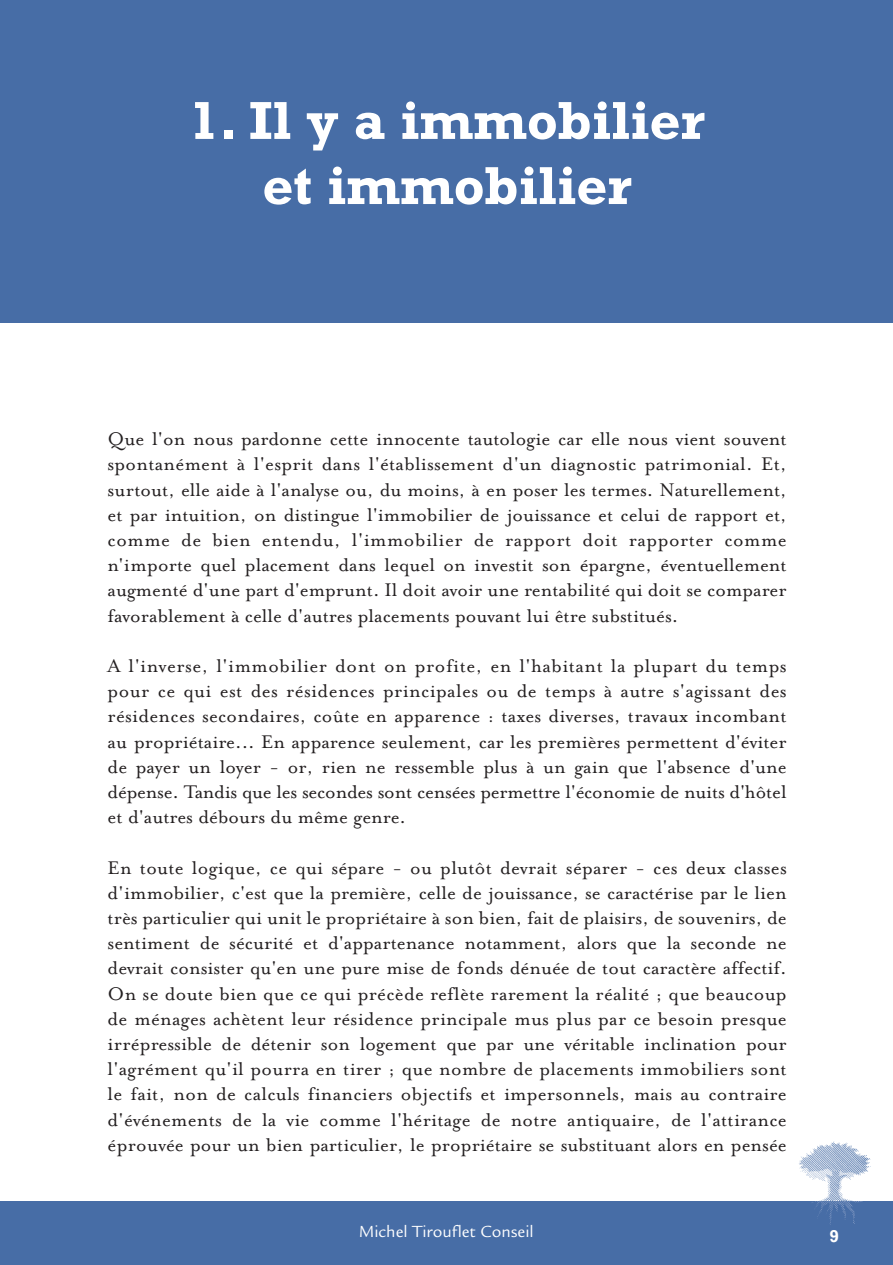
<style>
.page{position:relative;width:893px;height:1265px;background:#fff}
.page>*{position:absolute;margin:0;border:0;box-sizing:border-box;transform-origin:0 0}
.t1{font:700 54.25px/65.1px "Rockwell";color:#fff;text-align:center}
.t2{font:21px/25.2px "Mrs Eaves Roman";color:#231f20;text-align:justify}
.t3{font:17.5px "Legacy Sans";color:#fff}
.t4{font:700 17.5px "Rockwell";color:#fff}
</style>
<div class="page">
<div style="left:0;top:1201px;width:893px;height:64px;background:#476da6"></div>
<img style="left:799px;top:1141px;width:72px;height:84px">
<div style="left:0;top:1px;width:893px;height:322px;background:#476da6"></div>
<h1 class="t1" style="left:189px;top:87px;width:517px">1. Il y a immobilier et immobilier</h1>
<p class="t2" style="left:108px;top:425px;width:681px">Que l'on nous pardonne cette innocente tautologie car elle nous vient souvent spontanément à l'esprit dans l'établissement d'un diagnostic patrimonial. Et, surtout, elle aide à l'analyse ou, du moins, à en poser les termes. Naturellement, et par intuition, on distingue l'immobilier de jouissance et celui de rapport et, comme de bien entendu, l'immobilier de rapport doit rapporter comme n'importe quel placement dans lequel on investit son épargne, éventuellement augmenté d'une part d'emprunt. Il doit avoir une rentabilité qui doit se comparer favorablement à celle d'autres placements pouvant lui être substitués.</p>
<p class="t2" style="left:108px;top:652px;width:681px">A l'inverse, l'immobilier dont on profite, en l'habitant la plupart du temps pour ce qui est des résidences principales ou de temps à autre s'agissant des résidences secondaires, coûte en apparence : taxes diverses, travaux incombant au propriétaire... En apparence seulement, car les premières permettent d'éviter de payer un loyer - or, rien ne ressemble plus à un gain que l'absence d'une dépense. Tandis que les secondes sont censées permettre l'économie de nuits d'hôtel et d'autres débours du même genre.</p>
<p class="t2" style="left:108px;top:854px;width:681px">En toute logique, ce qui sépare - ou plutôt devrait séparer - ces deux classes d'immobilier, c'est que la première, celle de jouissance, se caractérise par le lien très particulier qui unit le propriétaire à son bien, fait de plaisirs, de souvenirs, de sentiment de sécurité et d'appartenance notamment, alors que la seconde ne devrait consister qu'en une pure mise de fonds dénuée de tout caractère affectif.<br>On se doute bien que ce qui précède reflète rarement la réalité ; que beaucoup de ménages achètent leur résidence principale mus plus par ce besoin presque irrépressible de détenir son logement que par une véritable inclination pour l'agrément qu'il pourra en tirer ; que nombre de placements immobiliers sont le fait, non de calculs financiers objectifs et impersonnels, mais au contraire d'événements de la vie comme l'héritage de notre antiquaire, de l'attirance éprouvée pour un bien particulier, le propriétaire se substituant alors en pensée</p>
<p class="t3" style="left:359px;top:1225px;width:177px">Michel Tirouflet Conseil</p>
<p class="t4" style="left:829px;top:1225px;width:11px">9</p>
</div>
